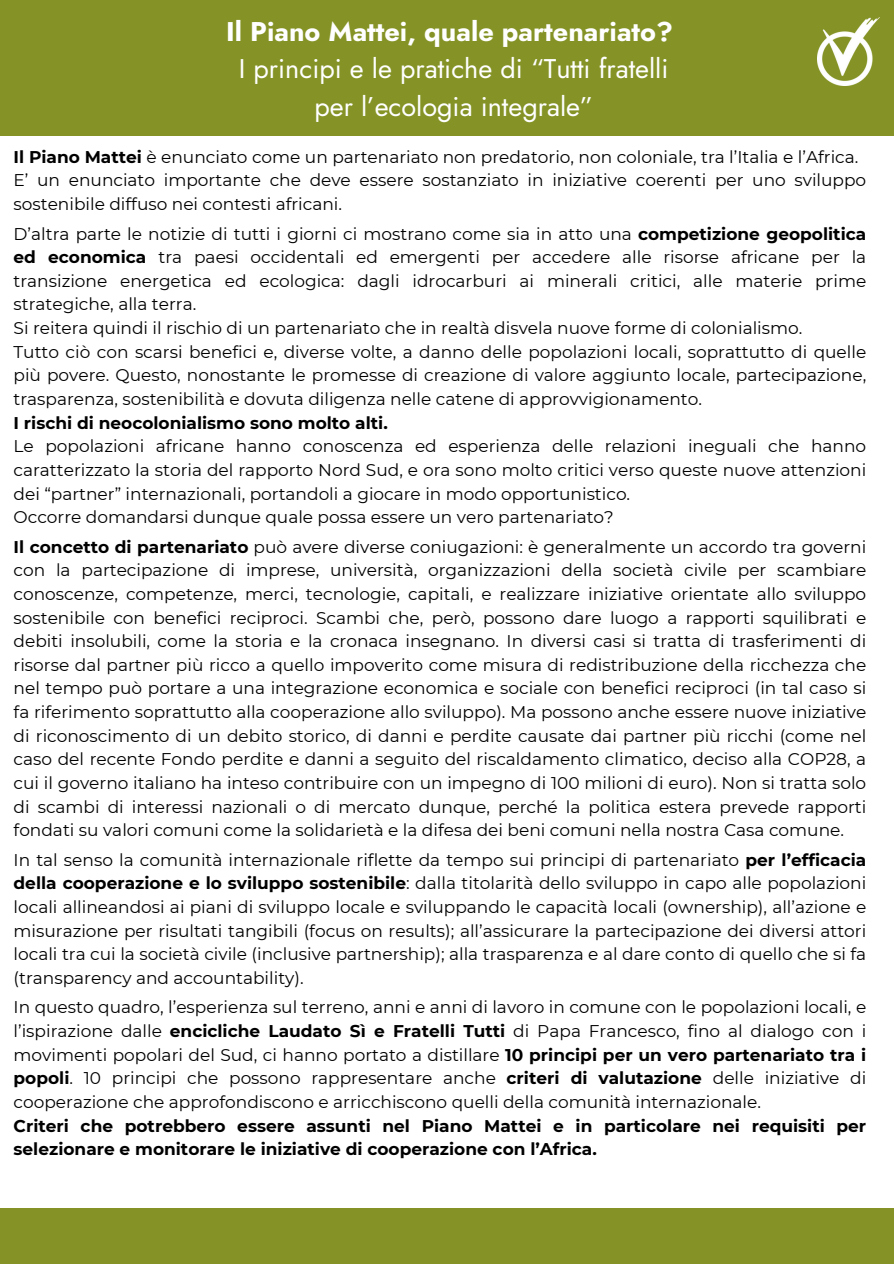
<style>
.page{position:relative;width:894px;height:1264px;background:#fff}
.page>*{position:absolute;margin:0;border:0;box-sizing:border-box;transform-origin:0 0}
.t1{font:27px/37.2px "Jost";color:#fff;text-align:center}
.t2{font:16.95px/23.5px "Montserrat";color:#000;text-align:justify}
.t3{font:700 16.95px/23.5px "Montserrat";color:#000}
.s1{font-weight:700}
</style>
<div class="page">
<div style="left:0;top:0;width:893px;height:1263px;background:#859326"></div>
<img style="left:817px;top:17px;width:62px;height:69px">
<div style="left:0;top:136px;width:893px;height:1071px;background:#fff"></div>
<p class="t1" style="left:226px;top:13px;width:448px"><span class="s1">Il Piano Mattei, quale partenariato?<br></span>I principi e le pratiche di “Tutti fratelli per l’ecologia integrale”</p>
<p class="t2" style="left:14px;top:145px;width:846px"><span class="s1">Il Piano Mattei</span> è enunciato come un partenariato non predatorio, non coloniale, tra l’Italia e l’Africa.</p>
<p class="t2" style="left:14px;top:168px;width:854px">E’ un enunciato importante che deve essere sostanziato in iniziative coerenti per uno sviluppo sostenibile diffuso nei contesti africani.</p>
<p class="t2" style="left:14px;top:222px;width:854px">D’altra parte le notizie di tutti i giorni ci mostrano come sia in atto una <span class="s1">competizione geopolitica ed economica</span> tra paesi occidentali ed emergenti per accedere alle risorse africane per la transizione energetica ed ecologica: dagli idrocarburi ai minerali critici, alle materie prime strategiche, alla terra.</p>
<p class="t2" style="left:14px;top:316px;width:790px">Si reitera quindi il rischio di un partenariato che in realtà disvela nuove forme di colonialismo.</p>
<p class="t2" style="left:14px;top:340px;width:854px">Tutto ciò con scarsi benefici e, diverse volte, a danno delle popolazioni locali, soprattutto di quelle più povere. Questo, nonostante le promesse di creazione di valore aggiunto locale, partecipazione, trasparenza, sostenibilità e dovuta diligenza nelle catene di approvvigionamento.</p>
<p class="t3" style="left:14px;top:411px;width:375px">I rischi di neocolonialismo sono molto alti.</p>
<p class="t2" style="left:14px;top:434px;width:854px">Le popolazioni africane hanno conoscenza ed esperienza delle relazioni ineguali che hanno caratterizzato la storia del rapporto Nord Sud, e ora sono molto critici verso queste nuove attenzioni dei “partner” internazionali, portandoli a giocare in modo opportunistico.</p>
<p class="t2" style="left:14px;top:505px;width:601px">Occorre domandarsi dunque quale possa essere un vero partenariato?</p>
<p class="t2" style="left:14px;top:535px;width:854px"><span class="s1">Il concetto di partenariato</span> può avere diverse coniugazioni: è generalmente un accordo tra governi con la partecipazione di imprese, università, organizzazioni della società civile per scambiare conoscenze, competenze, merci, tecnologie, capitali, e realizzare iniziative orientate allo sviluppo sostenibile con benefici reciproci. Scambi che, però, possono dare luogo a rapporti squilibrati e debiti insolubili, come la storia e la cronaca insegnano. In diversi casi si tratta di trasferimenti di risorse dal partner più ricco a quello impoverito come misura di redistribuzione della ricchezza che nel tempo può portare a una integrazione economica e sociale con benefici reciproci (in tal caso si fa riferimento soprattutto alla cooperazione allo sviluppo). Ma possono anche essere nuove iniziative di riconoscimento di un debito storico, di danni e perdite causate dai partner più ricchi (come nel caso del recente Fondo perdite e danni a seguito del riscaldamento climatico, deciso alla COP28, a cui il governo italiano ha inteso contribuire con un impegno di 100 milioni di euro). Non si tratta solo di scambi di interessi nazionali o di mercato dunque, perché la politica estera prevede rapporti fondati su valori comuni come la solidarietà e la difesa dei beni comuni nella nostra Casa comune.</p>
<p class="t2" style="left:14px;top:848px;width:854px">In tal senso la comunità internazionale riflette da tempo sui principi di partenariato <span class="s1">per l’efficacia della cooperazione e lo sviluppo sostenibile</span>: dalla titolarità dello sviluppo in capo alle popolazioni locali allineandosi ai piani di sviluppo locale e sviluppando le capacità locali (ownership), all’azione e misurazione per risultati tangibili (focus on results); all’assicurare la partecipazione dei diversi attori locali tra cui la società civile (inclusive partnership); alla trasparenza e al dare conto di quello che si fa (transparency and accountability).</p>
<p class="t2" style="left:14px;top:995px;width:854px">In questo quadro, l’esperienza sul terreno, anni e anni di lavoro in comune con le popolazioni locali, e l’ispirazione dalle <span class="s1">encicliche Laudato Sì e Fratelli Tutti</span> di Papa Francesco, fino al dialogo con i movimenti popolari del Sud, ci hanno portato a distillare <span class="s1">10 principi per un vero partenariato tra i popoli</span>. 10 principi che possono rappresentare anche <span class="s1">criteri di valutazione</span> delle iniziative di cooperazione che approfondiscono e arricchiscono quelli della comunità internazionale.</p>
<p class="t3" style="left:14px;top:1113px;width:854px">Criteri che potrebbero essere assunti nel Piano Mattei e in particolare nei requisiti per selezionare e monitorare le iniziative di cooperazione con l’Africa.</p>
</div>
